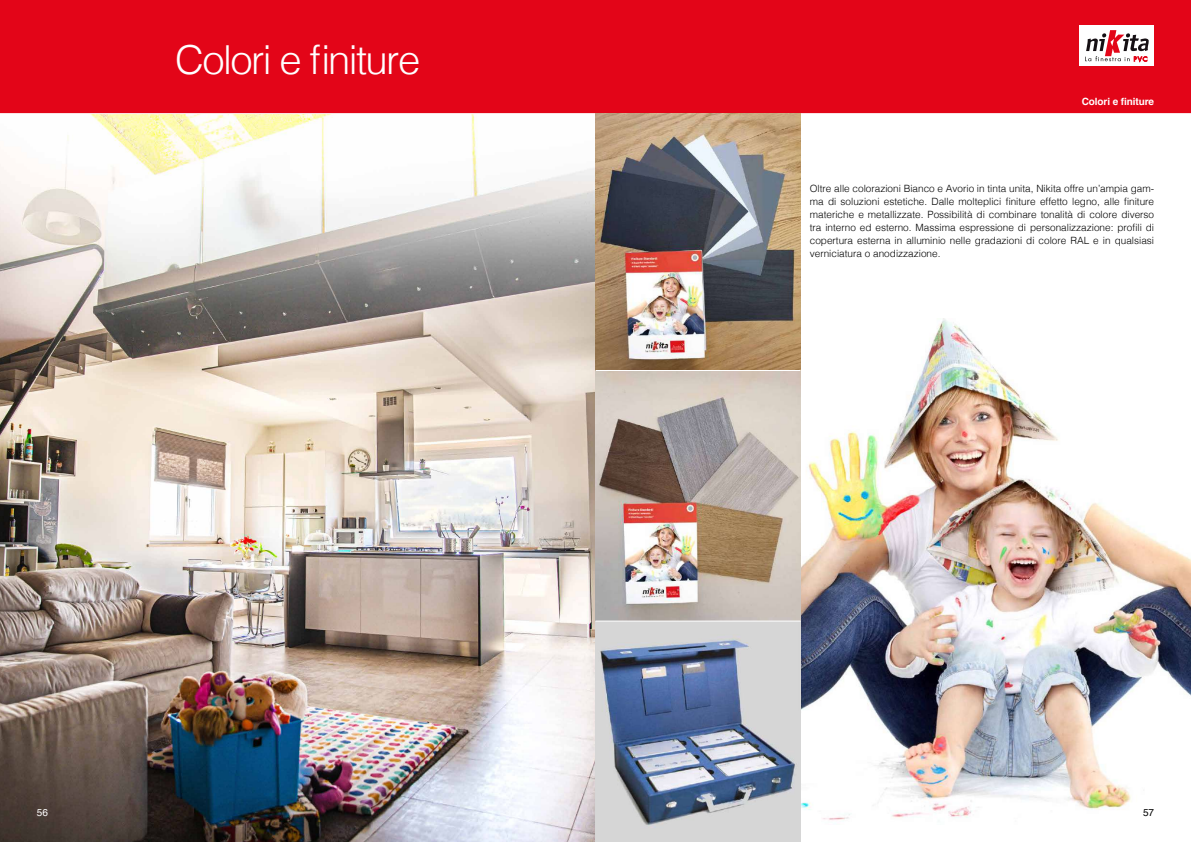
<style>
.page{position:relative;width:1191px;height:842px;background:#fff}
.page>*{position:absolute;margin:0;border:0;box-sizing:border-box;transform-origin:0 0}
.t1{font:300 40px "Helvetica";letter-spacing:-.04em;color:#fff}
.t2{font:300 10px/13px "Helvetica";color:#000;text-align:justify}
.t3{font:700 10px "Helvetica";letter-spacing:-.01em;color:#fff}
.t4{font:10px "Helvetica";color:#fff}
.t5{font:10px "Helvetica";color:#000}
</style>
<div class="page">
<img style="left:800px;top:318px;width:391px;height:506px">
<img style="left:0;top:114px;width:800px;height:728px">
<div style="left:0;top:0;width:1191px;height:114px;background:#e30518"></div>
<div style="left:1079px;top:26px;width:75px;height:40px;background:#fff"></div>
<svg style="left:1085px;top:30px;width:64px;height:33px"></svg>
<div style="left:595px;top:259px;width:202px;height:146px;border:1px solid #fff"></div>
<hr style="left:595px;top:621px;width:205px;height:1px;background:#fff">
<hr style="left:595px;top:370px;width:205px;height:1px;background:#fff">
<h1 class="t1" style="left:175px;top:26px;width:246px">Colori e finiture</h1>
<p class="t3" style="left:1081px;top:94px;width:74px">Colori e finiture</p>
<p class="t2" style="left:810px;top:182px;width:346px">Oltre alle colorazioni Bianco e Avorio in tinta unita, Nikita offre un’ampia gam&shy;ma di soluzioni estetiche. Dalle molteplici finiture effetto legno, alle finiture materiche e metallizzate. Possibilità di combinare tonalità di colore diverso tra interno ed esterno. Massima espressione di personalizzazione: profili di copertura esterna in alluminio nelle gradazioni di colore RAL e in qualsiasi verniciatura o anodizzazione.</p>
<p class="t4" style="left:37px;top:809px;width:13px">56</p>
<p class="t5" style="left:1143px;top:809px;width:13px">57</p>
</div>
